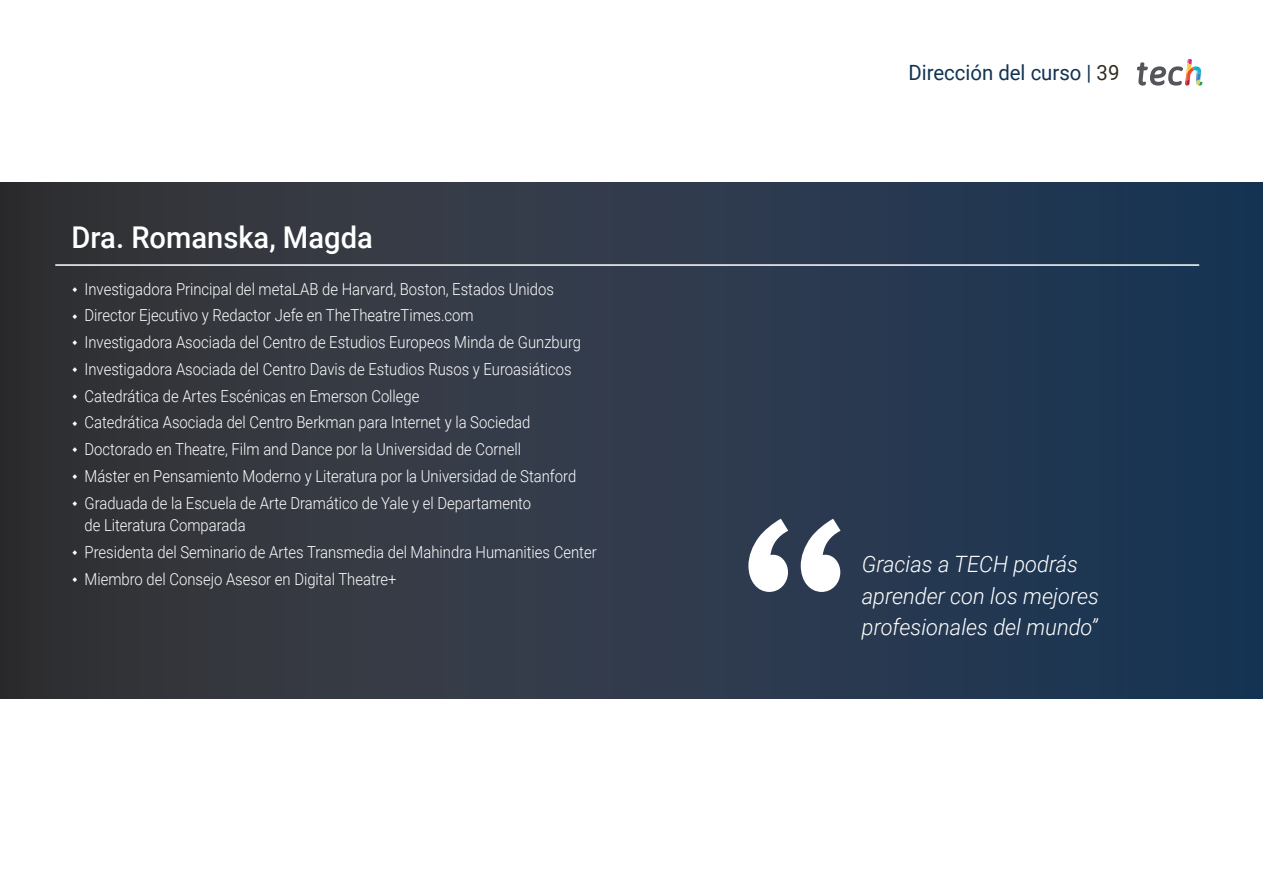
<style>
.page{position:relative;width:1263px;height:893px;background:#fff}
.page>*{position:absolute;margin:0;border:0;box-sizing:border-box;transform-origin:0 0}
.t1{font:500 30px "Roboto";color:#fff}
.t2{font:italic 300 22.5px/31.5px "Roboto";color:#fff}
.t3{font:21px "Roboto";color:#123352}
.t4{font:300 16.5px/26.7px "Roboto";color:#fff;scale:.9 1}
.s1{color:#312e20}
</style>
<div class="page">
<div style="left:0;top:182px;width:1263px;height:516px;background:linear-gradient(to right,#3a3638,#1d3959)"></div>
<svg style="left:748px;top:519px;width:92px;height:73px"></svg>
<hr style="left:55px;top:264px;width:1144px;height:2px;background:#fff">
<svg style="left:1137px;top:59px;width:65px;height:27px"></svg>
<svg style="left:73px;top:287px;width:4px;height:5px"></svg>
<svg style="left:73px;top:314px;width:4px;height:5px"></svg>
<svg style="left:73px;top:340px;width:4px;height:5px"></svg>
<svg style="left:73px;top:367px;width:4px;height:5px"></svg>
<svg style="left:73px;top:394px;width:4px;height:5px"></svg>
<svg style="left:73px;top:421px;width:4px;height:5px"></svg>
<svg style="left:73px;top:447px;width:4px;height:5px"></svg>
<svg style="left:73px;top:474px;width:4px;height:5px"></svg>
<svg style="left:73px;top:501px;width:4px;height:5px"></svg>
<svg style="left:73px;top:550px;width:4px;height:5px"></svg>
<svg style="left:73px;top:577px;width:4px;height:5px"></svg>
<h1 class="t1" style="left:71px;top:216px;width:303px">Dra. Romanska, Magda</h1>
<p class="t4" style="left:85px;top:275px;width:553px">Investigadora Principal del metaLAB de Harvard, Boston, Estados Unidos Director Ejecutivo y Redactor Jefe en TheTheatreTimes.com<br>Investigadora Asociada del Centro de Estudios Europeos Minda de Gunzburg Investigadora Asociada del Centro Davis de Estudios Rusos y Euroasiáticos Catedrática de Artes Escénicas en Emerson College<br>Catedrática Asociada del Centro Berkman para Internet y la Sociedad Doctorado en Theatre, Film and Dance por la Universidad de Cornell<br>Máster en Pensamiento Moderno y Literatura por la Universidad de Stanford Graduada de la Escuela de Arte Dramático de Yale y el Departamento</p>
<p class="t4" style="left:85px;top:511px;width:571px">de Literatura Comparada<br>Presidenta del Seminario de Artes Transmedia del Mahindra Humanities Center<br>Miembro del Consejo Asesor en Digital Theatre+</p>
<p class="t3" style="left:908px;top:57px;width:213px">Dirección del curso | <span class="s1">39</span></p>
<h2 class="t2" style="left:862px;top:548px;width:239px">Gracias a TECH podrás aprender con los mejores profesionales del mundo”</h2>
</div>
